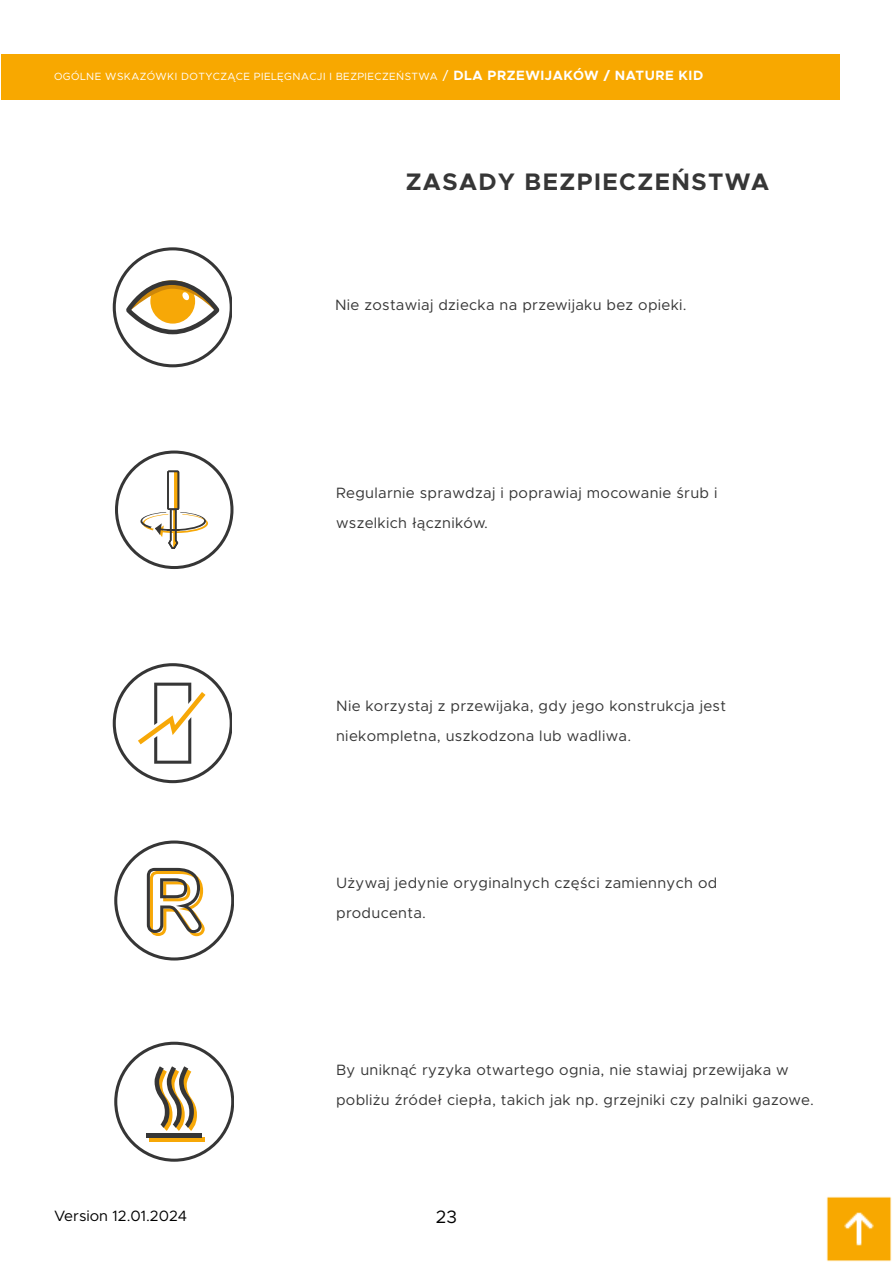
<style>
.page{position:relative;width:893px;height:1263px;background:#fff}
.page>*{position:absolute;margin:0;border:0;box-sizing:border-box;transform-origin:0 0}
.t1{font:700 24px "Metropolis";letter-spacing:.06em;color:#363636}
.t2{font:18px "Metropolis";color:#000}
.t3{font:15px/30px "Metropolis";letter-spacing:.02em;color:#363636}
.t4{font:15px "Metropolis";color:#000}
.t5{font:10.5px "Metropolis";letter-spacing:.04em;color:#fff}
.s1{font-size:13.5px}
.s2{font-weight:700;font-size:13.5px}
</style>
<div class="page">
<div style="left:1px;top:55px;width:839px;height:45px;background:#f8a800"></div>
<svg style="left:126px;top:280px;width:94px;height:54px"></svg>
<div style="left:113px;top:247px;width:119px;height:120px;border:3px solid #363636;border-radius:50%"></div>
<div style="left:115px;top:450px;width:118px;height:119px;border:3px solid #363636;border-radius:50%"></div>
<svg style="left:140px;top:471px;width:68px;height:78px"></svg>
<div style="left:113px;top:663px;width:119px;height:120px;border:3px solid #363636;border-radius:50%"></div>
<svg style="left:138px;top:683px;width:68px;height:81px"></svg>
<svg style="left:147px;top:868px;width:58px;height:68px"></svg>
<div style="left:114px;top:840px;width:119px;height:120px;border:3px solid #363636;border-radius:50%"></div>
<hr style="left:149px;top:1137px;width:56px;height:4px;background:#f7a807">
<svg style="left:155px;top:1066px;width:42px;height:65px"></svg>
<hr style="left:146px;top:1134px;width:56px;height:4px;background:#363636">
<div style="left:114px;top:1042px;width:119px;height:120px;border:3px solid #363636;border-radius:50%"></div>
<img style="left:827px;top:1197px;width:64px;height:64px">
<p class="t5" style="left:54px;top:70px;width:651px">OGÓLNE WSKAZÓWKI DOTYCZĄCE PIELĘGNACJI I BEZPIECZEŃSTWA <span class="s1">/</span> <span class="s2">DLA PRZEWIJAKÓW / NATURE KID</span></p>
<h1 class="t1" style="left:406px;top:166px;width:365px">ZASADY BEZPIECZEŃSTWA</h1>
<p class="t3" style="left:335px;top:290px;width:353px">Nie zostawiaj dziecka na przewijaku bez opieki.</p>
<p class="t3" style="left:336px;top:477px;width:383px">Regularnie sprawdzaj i poprawiaj mocowanie śrub i wszelkich łączników.</p>
<p class="t3" style="left:336px;top:691px;width:391px">Nie korzystaj z przewijaka, gdy jego konstrukcja jest niekompletna, uszkodzona lub wadliwa.</p>
<p class="t3" style="left:336px;top:868px;width:383px">Używaj jedynie oryginalnych części zamiennych od producenta.</p>
<p class="t3" style="left:336px;top:1054px;width:479px">By uniknąć ryzyka otwartego ognia, nie stawiaj przewijaka w pobliżu źródeł ciepła, takich jak np. grzejniki czy palniki gazowe.</p>
<p class="t4" style="left:54px;top:1206px;width:135px">Version 12.01.2024</p>
<p class="t2" style="left:436px;top:1206px;width:23px">23</p>
</div>
